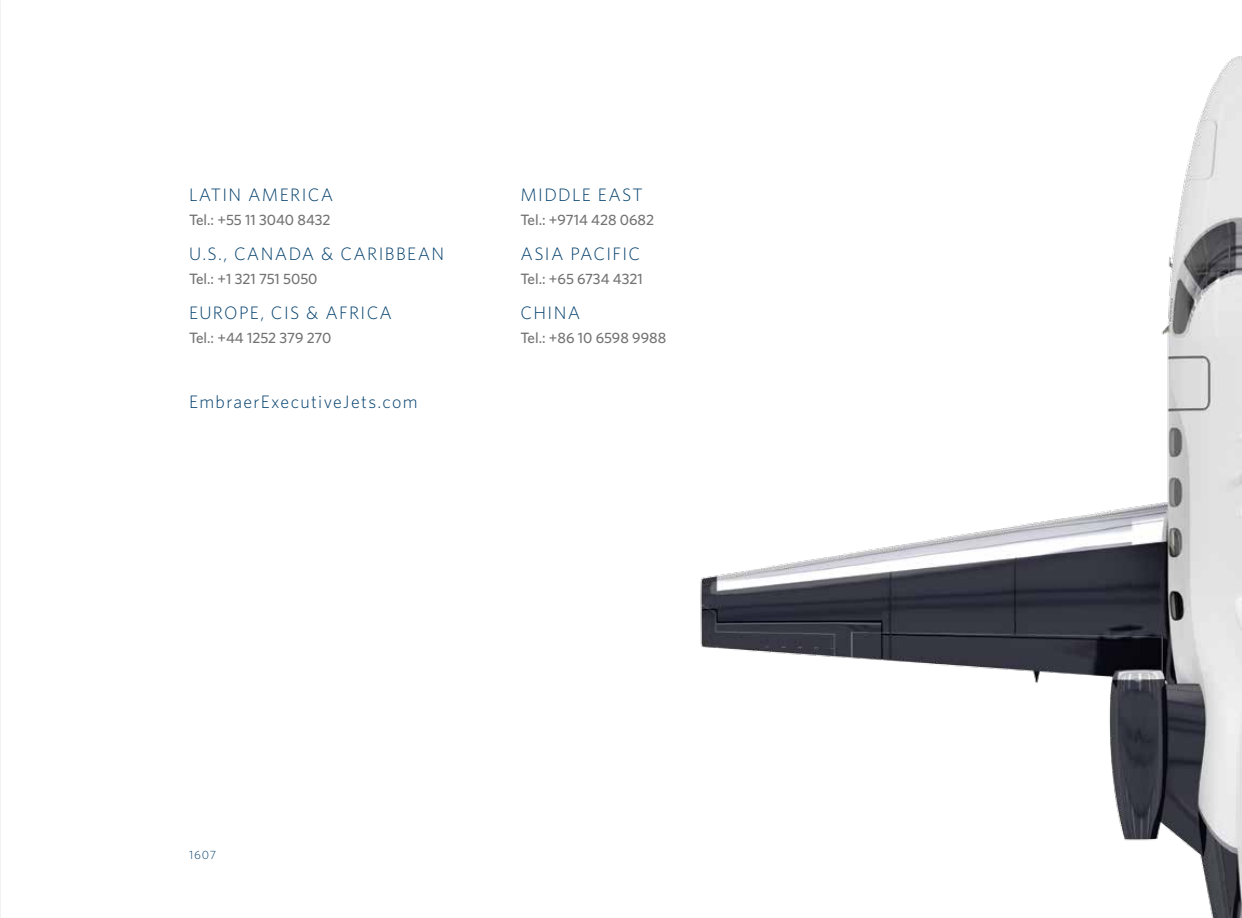
<style>
.page{position:relative;width:1242px;height:918px;background:#fff}
.page>*{position:absolute;margin:0;border:0;box-sizing:border-box;transform-origin:0 0}
.t1{font:300 18px "Whitney HTF";letter-spacing:.075em;color:#003e6b}
.t2{font:500 15px "Whitney HTF";color:#717271}
.t3{font:300 12px "Whitney HTF";color:#003e6b}
</style>
<div class="page">
<img style="left:700px;top:56px;width:542px;height:862px">
<p class="t1" style="left:189px;top:185px;width:146px">LATIN AMERICA</p>
<p class="t2" style="left:189px;top:211px;width:143px">Tel.: +55 11 3040 8432</p>
<p class="t1" style="left:189px;top:244px;width:257px">U.S., CANADA &amp; CARIBBEAN</p>
<p class="t2" style="left:189px;top:270px;width:130px">Tel.: +1 321 751 5050</p>
<p class="t1" style="left:189px;top:302px;width:205px">EUROPE, CIS &amp; AFRICA</p>
<p class="t2" style="left:189px;top:329px;width:144px">Tel.: +44 1252 379 270</p>
<p class="t1" style="left:189px;top:391px;width:230px">EmbraerExecutiveJets.com</p>
<p class="t1" style="left:520px;top:185px;width:124px">MIDDLE EAST</p>
<p class="t2" style="left:520px;top:211px;width:135px">Tel.: +9714 428 0682</p>
<p class="t1" style="left:520px;top:244px;width:121px">ASIA PACIFIC</p>
<p class="t2" style="left:520px;top:270px;width:124px">Tel.: +65 6734 4321</p>
<p class="t1" style="left:520px;top:302px;width:61px">CHINA</p>
<p class="t2" style="left:520px;top:329px;width:147px">Tel.: +86 10 6598 9988</p>
<p class="t3" style="left:189px;top:848px;width:29px">1607</p>
</div>
